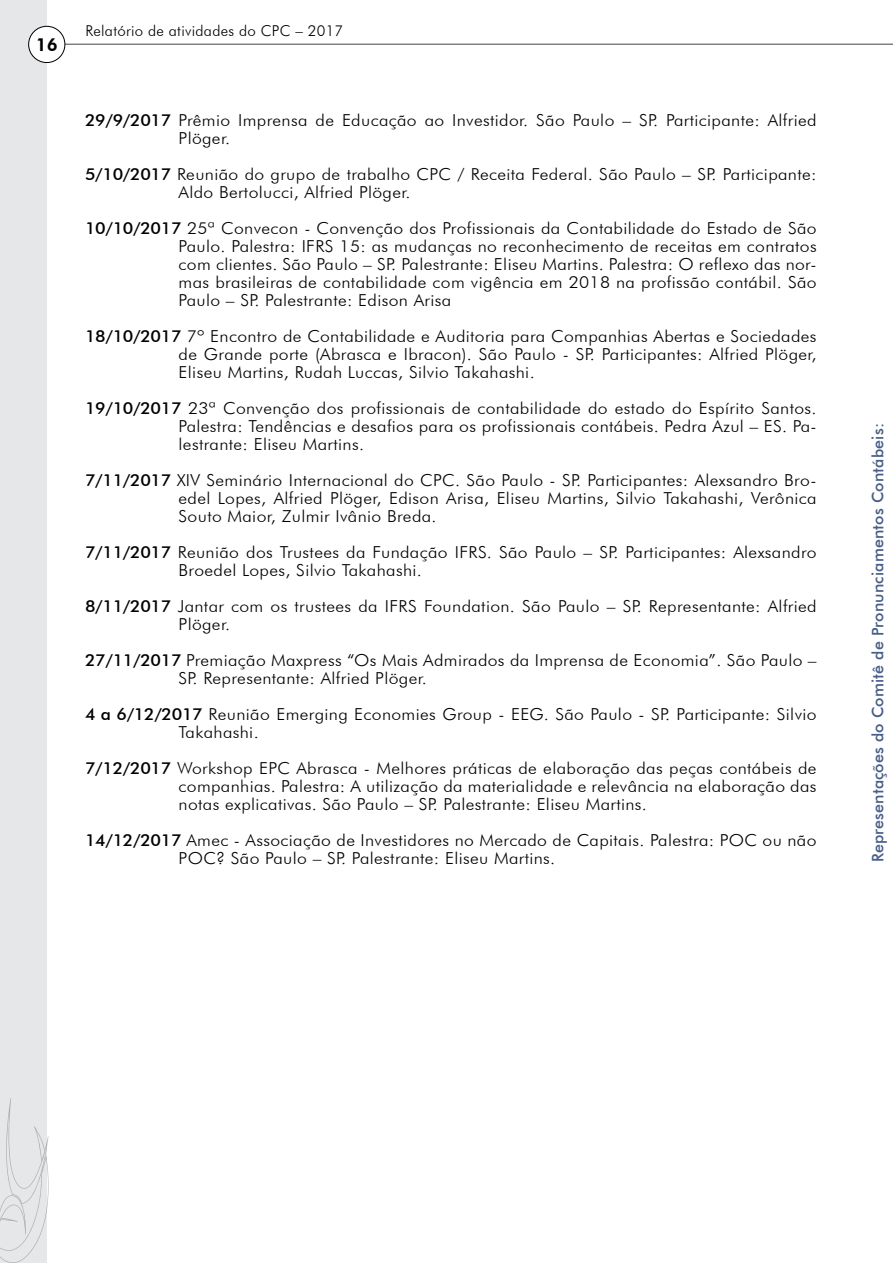
<style>
.page{position:relative;width:893px;height:1263px;background:#fff}
.page>*{position:absolute;margin:0;border:0;box-sizing:border-box;transform-origin:0 0}
.t1{font:800 18px "Futura BT";color:#000}
.t2{font:300 16.5px/18px "Futura BT";letter-spacing:.02em;color:#000;scale:1.06 1}
.t3{font:500 15.9px "Futura BT";letter-spacing:.01em;color:#485e88}
.t4{font:300 15px "Futura BT";letter-spacing:.02em;color:#000}
.s1{font-weight:500}
</style>
<div class="page">
<div style="left:0;top:0;width:47px;height:1263px;background:#e6e7e8"></div>
<svg style="left:0;top:1098px;width:49px;height:165px"></svg>
<hr style="left:42px;top:44px;width:851px;height:1px;background:#4d4d4d">
<div style="left:29px;top:26px;width:36px;height:37px;background:#fff;border-radius:50%"></div>
<div style="left:28px;top:26px;width:37px;height:37px;border:1px solid #000;border-radius:50%"></div>
<p class="t1" style="left:36px;top:34px;width:24px">16</p>
<p class="t4" style="left:85px;top:22px;width:259px">Relatório de atividades do CPC – 2017</p>
<p class="t2" style="left:179px;top:111px;width:603px;text-indent:-94px"><span class="s1">29/9/2017</span> Prêmio Imprensa de Educação ao Investidor. São Paulo – SP. Participante: Alfried<br>Plöger.</p>
<p class="t2" style="left:179px;top:165px;width:603px;text-indent:-94px"><span class="s1">5/10/2017</span> Reunião do grupo de trabalho CPC / Receita Federal. São Paulo – SP. Participante:<br>Aldo Bertolucci, Alfried Plöger.</p>
<p class="t2" style="left:179px;top:219px;width:603px;text-align:justify;text-indent:-94px"><span class="s1">10/10/2017</span> 25ª Convecon - Convenção dos Profissionais da Contabilidade do Estado de São Paulo. Palestra: IFRS 15: as mudanças no reconhecimento de receitas em contratos com clientes. São Paulo – SP. Palestrante: Eliseu Martins. Palestra: O reflexo das nor&shy;mas brasileiras de contabilidade com vigência em 2018 na profissão contábil. São Paulo – SP. Palestrante: Edison Arisa</p>
<p class="t2" style="left:179px;top:327px;width:603px;text-align:justify;text-indent:-94px"><span class="s1">18/10/2017</span> 7º Encontro de Contabilidade e Auditoria para Companhias Abertas e Sociedades de Grande porte (Abrasca e Ibracon). São Paulo - SP. Participantes: Alfried Plöger, Eliseu Martins, Rudah Luccas, Silvio Takahashi.</p>
<p class="t2" style="left:179px;top:399px;width:603px;text-align:justify;text-indent:-94px"><span class="s1">19/10/2017</span> 23ª Convenção dos profissionais de contabilidade do estado do Espírito Santos.<br>Palestra: Tendências e desafios para os profissionais contábeis. Pedra Azul – ES. Pa&shy;lestrante: Eliseu Martins.</p>
<p class="t2" style="left:179px;top:471px;width:603px;text-align:justify;text-indent:-94px"><span class="s1">7/11/2017</span> XIV Seminário Internacional do CPC. São Paulo - SP. Participantes: Alexsandro Bro&shy;edel Lopes, Alfried Plöger, Edison Arisa, Eliseu Martins, Silvio Takahashi, Verônica Souto Maior, Zulmir Ivânio Breda.</p>
<p class="t2" style="left:179px;top:543px;width:603px;text-indent:-94px"><span class="s1">7/11/2017</span> Reunião dos Trustees da Fundação IFRS. São Paulo – SP. Participantes: Alexsandro<br>Broedel Lopes, Silvio Takahashi.</p>
<p class="t2" style="left:179px;top:597px;width:603px;text-indent:-94px"><span class="s1">8/11/2017</span> Jantar com os trustees da IFRS Foundation. São Paulo – SP. Representante: Alfried<br>Plöger.</p>
<p class="t2" style="left:179px;top:651px;width:603px;text-indent:-94px"><span class="s1">27/11/2017</span> Premiação Maxpress “Os Mais Admirados da Imprensa de Economia”. São Paulo –<br>SP. Representante: Alfried Plöger.</p>
<p class="t2" style="left:179px;top:705px;width:603px;text-indent:-94px"><span class="s1">4 a 6/12/2017</span> Reunião Emerging Economies Group - EEG. São Paulo - SP. Participante: Silvio<br>Takahashi.</p>
<p class="t2" style="left:179px;top:759px;width:603px;text-align:justify;text-indent:-94px"><span class="s1">7/12/2017</span> Workshop EPC Abrasca - Melhores práticas de elaboração das peças contábeis de companhias. Palestra: A utilização da materialidade e relevância na elaboração das notas explicativas. São Paulo – SP. Palestrante: Eliseu Martins.</p>
<p class="t2" style="left:179px;top:831px;width:603px;text-indent:-94px"><span class="s1">14/12/2017</span> Amec - Associação de Investidores no Mercado de Capitais. Palestra: POC ou não<br>POC? São Paulo – SP. Palestrante: Eliseu Martins.</p>
<p class="t3" style="left:868px;top:862px;width:440px;rotate:-90deg">Representações do Comitê de Pronunciamentos Contábeis:</p>
</div>
